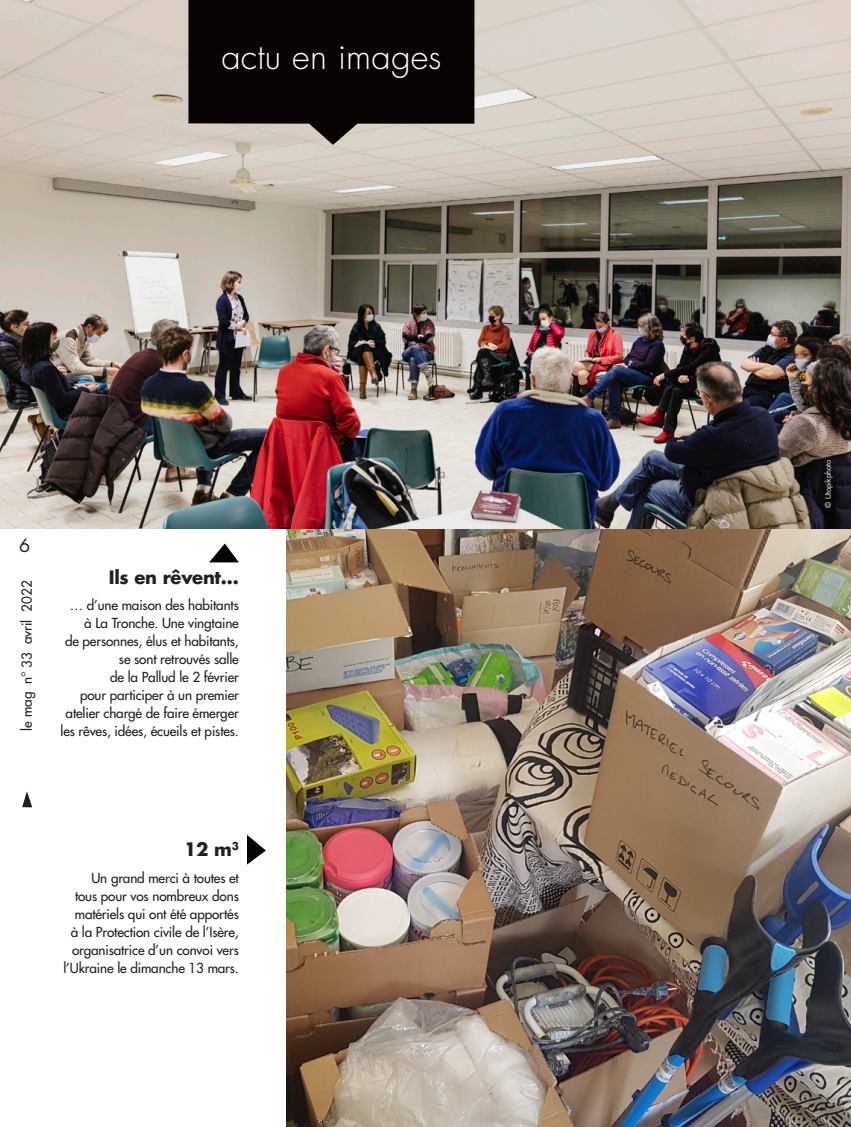
<style>
.page{position:relative;width:851px;height:1127px;background:#fff}
.page>*{position:absolute;margin:0;border:0;box-sizing:border-box;transform-origin:0 0}
.t1{font:300 34.5px "Futura";letter-spacing:.005em;color:#fff}
.t2{font:700 18px "Futura";letter-spacing:-.015em;color:#231f20}
.t3{font:18px "Futura";color:#231f20}
.t4{font:13.5px/18px "Futura";letter-spacing:-.01em;color:#231f20;text-align:right}
.t5{font:7.5px "Futura";color:#fff}
</style>
<div class="page">
<img style="left:286px;top:529px;width:564px;height:598px">
<img style="left:0;top:0;width:850px;height:529px">
<svg style="left:209px;top:543px;width:30px;height:19px"></svg>
<svg style="left:188px;top:0;width:286px;height:145px;background:#241e1c"></svg>
<svg style="left:247px;top:835px;width:19px;height:29px"></svg>
<svg style="left:22px;top:791px;width:10px;height:16px"></svg>
<h1 class="t1" style="left:221px;top:34px;width:221px">actu en images</h1>
<h2 class="t3" style="left:19px;top:533px;width:13px">6</h2>
<p class="t4" style="left:18px;top:730px;width:152px;rotate:-90deg">le mag n° 33 avril 2022</p>
<h2 class="t2" style="left:109px;top:564px;width:131px">Ils en rêvent…</h2>
<p class="t4" style="left:60px;top:596px;width:180px">… d’une maison des habitants à La Tronche. Une vingtaine<br>de personnes, élus et habitants, se sont retrouvés salle<br>de la Pallud le 2 février<br>pour participer à un premier atelier chargé de faire émerger les rêves, idées, écueils et pistes.</p>
<h2 class="t2" style="left:184px;top:837px;width:56px">12 m<sup>3</sup></h2>
<p class="t4" style="left:63px;top:868px;width:177px">Un grand merci à toutes et<br>tous pour vos nombreux dons matériels qui ont été apportés<br>à la Protection civile de l’Isère, organisatrice d’un convoi vers l’Ukraine le dimanche 13 mars.</p>
<p class="t5" style="left:822px;top:508px;width:49px;rotate:-90deg">© Utopikphoto</p>
</div>
